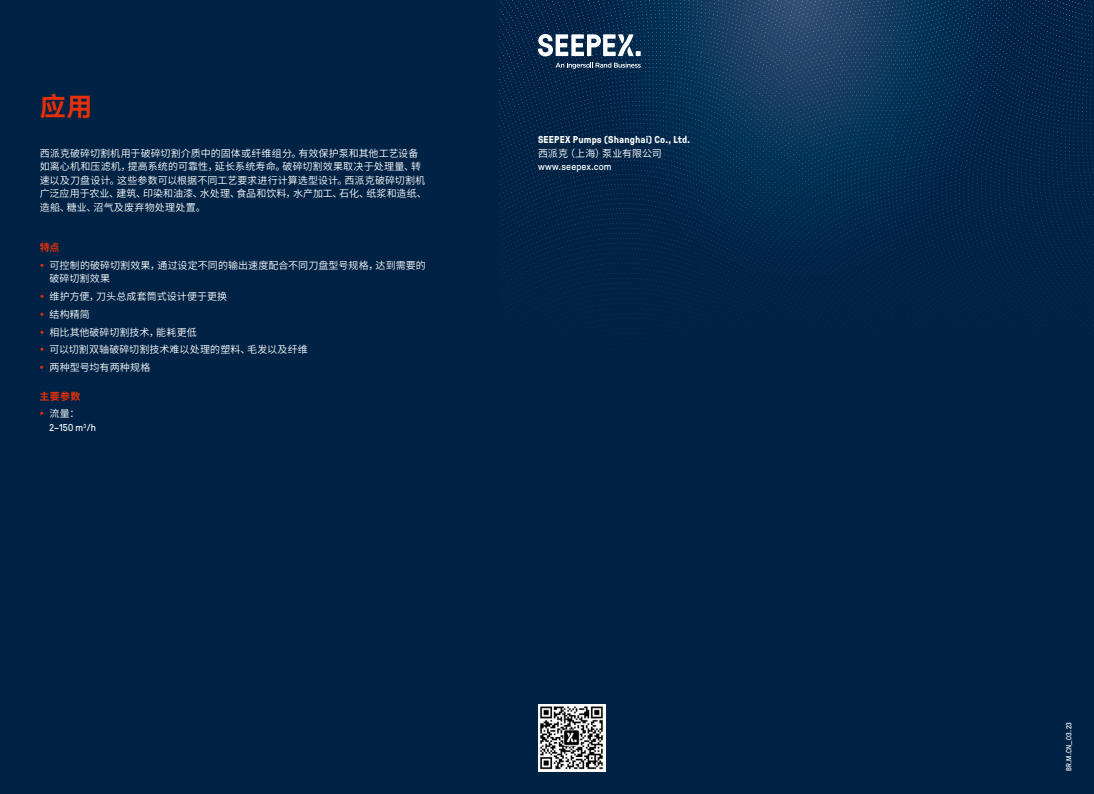
<style>
.page{position:relative;width:1094px;height:794px;background:#fff}
.page>*{position:absolute;margin:0;border:0;box-sizing:border-box;transform-origin:0 0}
.t1{font:700 26px "Source Han Sans CN";color:#e63009}
.t2{font:10px/13.5px "Source Han Sans CN";letter-spacing:.01em;color:#fff}
.t3{font:700 10px "GT Pressura";letter-spacing:.015em;color:#fff}
.t4{font:10px "GT Pressura";letter-spacing:.015em;color:#fff}
.t5{font:700 10px "Source Han Sans CN";letter-spacing:.025em;color:#e63009}
.t6{font:7.5px "GT Pressura";color:#fff}
</style>
<div class="page">
<div style="left:498px;top:0;width:595px;height:794px;background:#002245"></div>
<img style="left:499px;top:0;width:594px;height:330px">
<svg style="left:538px;top:34px;width:102px;height:22px"></svg>
<svg style="left:555px;top:63px;width:85px;height:6px"></svg>
<div style="left:0;top:0;width:498px;height:794px;background:#002245"></div>
<img style="left:538px;top:704px;width:67px;height:67px">
<h1 class="t1" style="left:40px;top:92px;width:54px">应用</h1>
<p class="t2" style="left:40px;top:146px;width:388px">西派克破碎切割机用于破碎切割介质中的固体或纤维组分。有效保护泵和其他工艺设备如离心机和压滤机，提高系统的可靠性，延长系统寿命。破碎切割效果取决于处理量、转速以及刀盘设计。这些参数可以根据不同工艺要求进行计算选型设计。西派克破碎切割机广泛应用于农业、建筑、印染和油漆、水处理、食品和饮料，水产加工、石化、纸浆和造纸、造船、糖业、沼气及废弃物处理处置。</p>
<p class="t5" style="left:40px;top:242px;width:21px">特点</p>
<p class="t2" style="left:50px;top:259px;width:378px">可控制的破碎切割效果，通过设定不同的输出速度配合不同刀盘型号规格，达到需要的破碎切割效果</p>
<p class="t2" style="left:50px;top:288px;width:260px;line-height:17.8px">维护方便，刀头总成套筒式设计便于更换<br>结构精简<br>相比其他破碎切割技术，能耗更低<br>可以切割双轴破碎切割技术难以处理的塑料、毛发以及纤维两种型号均有两种规格</p>
<p class="t5" style="left:40px;top:390px;width:42px">主要参数</p>
<p class="t2" style="left:50px;top:407px;width:31px">流量：</p>
<p class="t4" style="left:50px;top:420px;width:48px">2–150 m<sup>3</sup>/h</p>
<p class="t3" style="left:538px;top:132px;width:153px">SEEPEX Pumps (Shanghai) Co., Ltd.</p>
<p class="t2" style="left:538px;top:146px;width:125px">西派克（上海）泵业有限公司</p>
<p class="t4" style="left:538px;top:159px;width:75px">www.seepex.com</p>
<p class="t6" style="left:1063px;top:771px;width:51px;rotate:-90deg">BR.M.CN_03.23</p>
</div>
